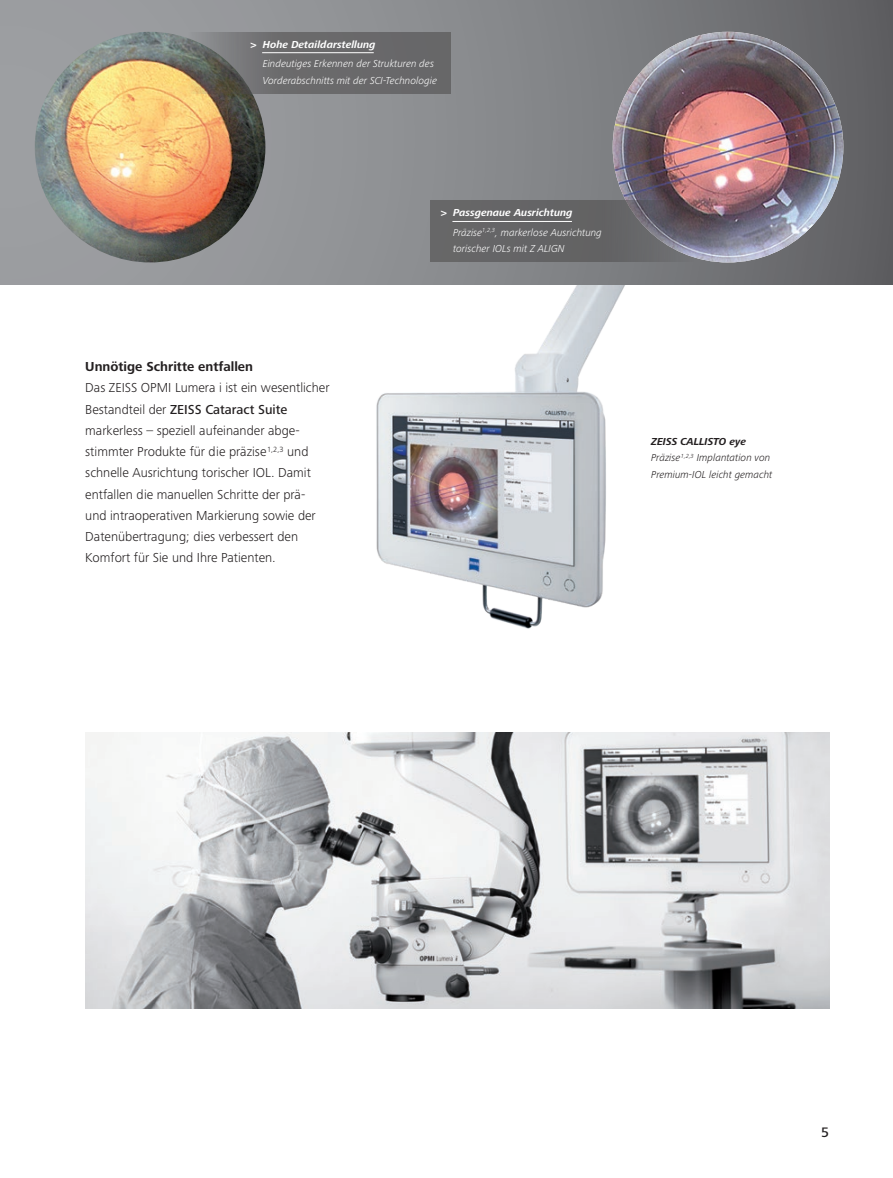
<style>
.page{position:relative;width:893px;height:1178px;background:#fff}
.page>*{position:absolute;margin:0;border:0;box-sizing:border-box;transform-origin:0 0}
.t1{font:500 14.25px "Zeiss Frutiger Next Pro";color:#231f20}
.t2{font:300 13.5px/21.1px "Zeiss Frutiger Next Pro";color:#231f20}
.t3{font:700 13.5px "Zeiss Frutiger Next Pro";color:#231f20}
.t4{font:italic 300 10.5px/19.5px "Zeiss Frutiger Next Pro";color:#fff}
.t5{font:italic 300 10.5px/16.5px "Zeiss Frutiger Next Pro";color:#231f20}
.t6{font:italic 700 10.5px "Zeiss Frutiger Next Pro";color:#fff}
.s1{font-weight:500}
.s2{font-weight:700}
</style>
<div class="page">
<img style="left:376px;top:285px;width:249px;height:344px">
<div style="left:0;top:0;width:893px;height:285px;background:linear-gradient(to right,#a5a7ab,#67686b)"></div>
<img style="left:35px;top:32px;width:230px;height:230px;border-radius:115px">
<img style="left:613px;top:32px;width:230px;height:230px;border-radius:115px">
<svg style="left:430px;top:200px;width:298px;height:62px;background:#68666a"></svg>
<hr style="left:452px;top:221px;width:120px;height:1px;background:#fff">
<svg style="left:153px;top:32px;width:298px;height:62px;background:#73716c"></svg>
<hr style="left:262px;top:52px;width:112px;height:1px;background:#fff">
<img style="left:85px;top:732px;width:744px;height:276px">
<p class="t6" style="left:250px;top:38px;width:127px">&gt; Hohe Detaildarstellung</p>
<p class="t4" style="left:263px;top:55px;width:176px;line-height:16.5px">Eindeutiges Erkennen der Strukturen des<br>Vorderabschnitts mit der SCI-Technologie</p>
<p class="t3" style="left:85px;top:359px;width:169px">Unnötige Schritte entfallen</p>
<p class="t2" style="left:85px;top:377px;width:246px">Das ZEISS OPMI Lumera i ist ein wesentlicher Bestandteil der <span class="s1">ZEISS Cataract Suite </span>markerless – speziell aufeinander abge&shy;stimmter Produkte für die präzise<sup>1,2,3</sup> und schnelle Ausrichtung torischer IOL. Damit entfallen die manuellen Schritte der prä&shy;und intraoperativen Markierung sowie der Datenübertragung; dies verbessert den Komfort für Sie und Ihre Patienten.</p>
<p class="t4" style="left:453px;top:203px;width:150px;text-indent:-12px"><span class="s2">&gt; Passgenaue Ausrichtung<br></span>Präzise<sup>1,2,3</sup>, markerlose Ausrichtung</p>
<p class="t4" style="left:453px;top:239px;width:113px">torischer IOLs mit Z ALIGN</p>
<p class="t5" style="left:651px;top:433px;width:123px"><span class="s2">ZEISS CALLISTO eye<br></span>Präzise<sup>1,2,3</sup> Implantation von<br>Premium-IOL leicht gemacht</p>
<p class="t1" style="left:821px;top:1124px;width:10px">5</p>
</div>
